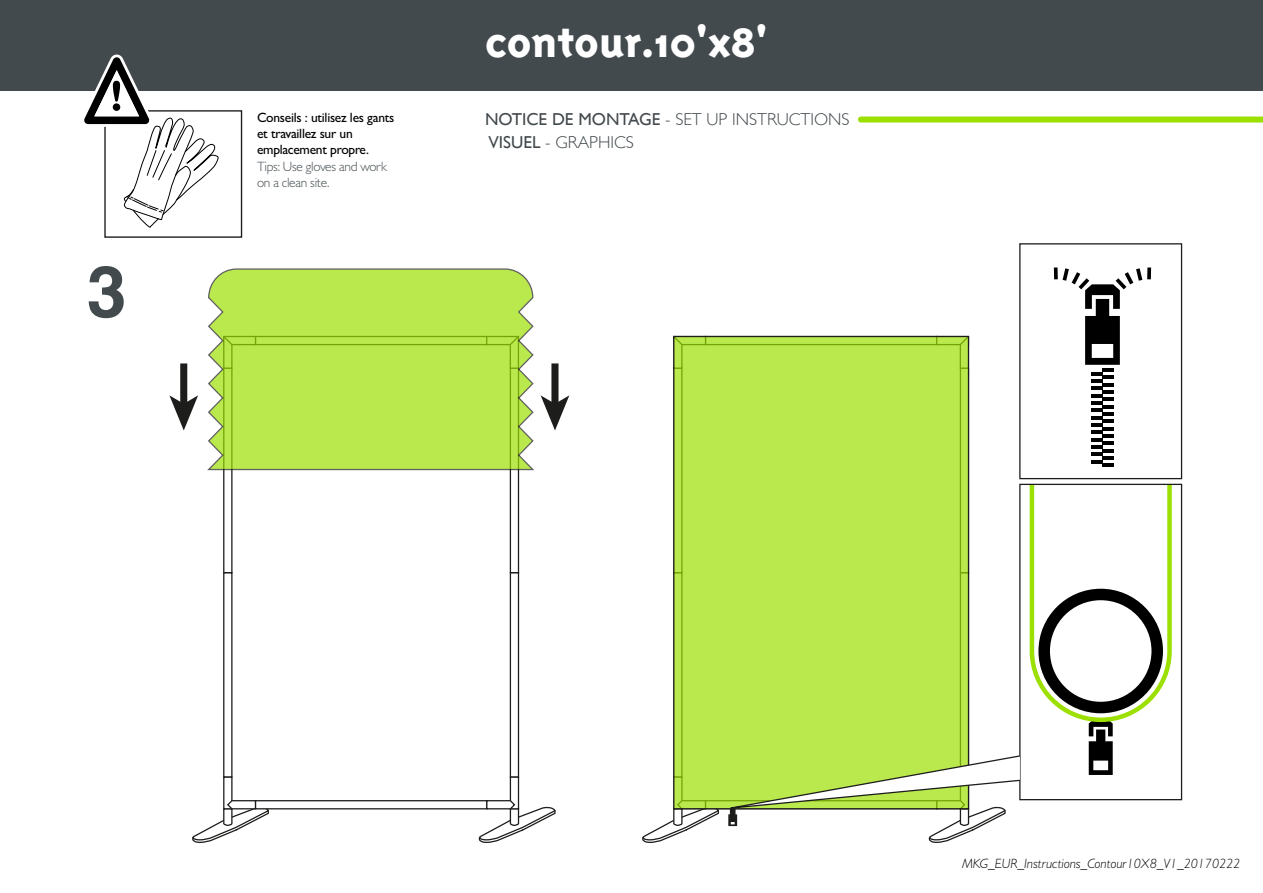
<style>
.page{position:relative;width:1263px;height:893px;background:#fff}
.page>*{position:absolute;margin:0;border:0;box-sizing:border-box;transform-origin:0 0}
.t1{font:700 71.55px "Helvetica";color:#434a4e}
.t2{font:800 47.1px "Triplex Sans";color:#fff}
.t3{font:300 17.25px/23.2px "Gill Sans";color:#434a4e}
.t4{font:500 13.5px/16.2px "Gill Sans MT Pro";letter-spacing:-.02em;color:#000}
.t5{font:italic 300 13.5px "Gill Sans MT Pro";color:#000}
.t6{font:300 13.5px/16.2px "Gill Sans MT Pro";letter-spacing:-.02em;color:#474f54}
.s1{font-weight:400}
</style>
<div class="page">
<div style="left:0;top:0;width:1263px;height:90px;background:#434a4e"></div>
<div style="left:861px;top:117px;width:402px;height:6px;background:#9be000"></div>
<div style="left:223px;top:572px;width:9px;height:206px;background:#fff;border:1px solid #1d1d1b"></div>
<div style="left:223px;top:367px;width:9px;height:206px;background:#fff;border:1px solid #1d1d1b"></div>
<div style="left:255px;top:800px;width:232px;height:9px;background:#fff;border:1px solid #1d1d1b"></div>
<div style="left:223px;top:776px;width:10px;height:33px;background:#fff;border:1px solid #1d1d1b"></div>
<svg style="left:192px;top:799px;width:78px;height:44px"></svg>
<div style="left:510px;top:572px;width:9px;height:206px;background:#fff;border:1px solid #1d1d1b"></div>
<div style="left:510px;top:367px;width:9px;height:206px;background:#fff;border:1px solid #1d1d1b"></div>
<div style="left:510px;top:776px;width:9px;height:33px;background:#fff;border:1px solid #1d1d1b"></div>
<svg style="left:476px;top:799px;width:80px;height:44px"></svg>
<svg style="left:207px;top:268px;width:327px;height:202px;background:#b9e554"></svg>
<div style="left:551px;top:363px;width:7px;height:42px;background:#1d1d1b"></div>
<svg style="left:541px;top:395px;width:28px;height:35px"></svg>
<div style="left:180px;top:363px;width:7px;height:42px;background:#1d1d1b"></div>
<svg style="left:169px;top:395px;width:29px;height:35px"></svg>
<svg style="left:959px;top:335px;width:11px;height:34px"></svg>
<svg style="left:1027px;top:483px;width:147px;height:292px"></svg>
<div style="left:1019px;top:484px;width:163px;height:316px;border:1px solid #1d1d1b"></div>
<div style="left:104px;top:110px;width:138px;height:128px;border:1px solid #1d1d1b"></div>
<svg style="left:81px;top:55px;width:138px;height:175px"></svg>
<div style="left:673px;top:336px;width:296px;height:473px;background:#b9e94d;border:1px solid #1d1d1b"></div>
<svg style="left:642px;top:754px;width:379px;height:89px"></svg>
<hr style="left:1102px;top:368px;width:12px;height:4px;background:#000">
<svg style="left:1091px;top:372px;width:11px;height:3px"></svg>
<hr style="left:1102px;top:375px;width:12px;height:4px;background:#000">
<hr style="left:1091px;top:379px;width:11px;height:4px;background:#000">
<svg style="left:1102px;top:383px;width:12px;height:3px"></svg>
<hr style="left:1091px;top:386px;width:11px;height:4px;background:#000">
<hr style="left:1102px;top:390px;width:12px;height:4px;background:#000">
<svg style="left:1091px;top:394px;width:11px;height:3px"></svg>
<hr style="left:1102px;top:397px;width:12px;height:4px;background:#000">
<hr style="left:1091px;top:401px;width:11px;height:4px;background:#000">
<svg style="left:1102px;top:405px;width:12px;height:3px"></svg>
<hr style="left:1091px;top:408px;width:11px;height:4px;background:#000">
<hr style="left:1102px;top:412px;width:12px;height:4px;background:#000">
<svg style="left:1091px;top:416px;width:11px;height:3px"></svg>
<hr style="left:1102px;top:419px;width:12px;height:4px;background:#000">
<hr style="left:1091px;top:423px;width:11px;height:4px;background:#000">
<svg style="left:1102px;top:427px;width:12px;height:3px"></svg>
<hr style="left:1091px;top:430px;width:11px;height:4px;background:#000">
<hr style="left:1102px;top:434px;width:12px;height:4px;background:#000">
<svg style="left:1091px;top:438px;width:11px;height:3px"></svg>
<hr style="left:1102px;top:441px;width:12px;height:4px;background:#000">
<hr style="left:1091px;top:445px;width:11px;height:4px;background:#000">
<svg style="left:1102px;top:449px;width:12px;height:3px"></svg>
<hr style="left:1091px;top:452px;width:11px;height:4px;background:#000">
<hr style="left:1102px;top:456px;width:12px;height:4px;background:#000">
<svg style="left:1091px;top:460px;width:11px;height:3px"></svg>
<hr style="left:1102px;top:463px;width:12px;height:4px;background:#000">
<svg style="left:1147px;top:267px;width:4px;height:12px"></svg>
<svg style="left:1062px;top:268px;width:80px;height:97px"></svg>
<svg style="left:1054px;top:267px;width:4px;height:12px"></svg>
<div style="left:1019px;top:243px;width:163px;height:236px;border:1px solid #1d1d1b"></div>
<h1 class="t1" style="left:87px;top:234px;width:41px">3</h1>
<p class="t4" style="left:257px;top:109px;width:139px">Conseils : utilisez les gants et travaillez sur un emplacement propre.</p>
<p class="t6" style="left:257px;top:158px;width:131px">Tips: Use gloves and work on a clean site.</p>
<h2 class="t2" style="left:485px;top:16px;width:284px">contour.10'x8'</h2>
<p class="t3" style="left:485px;top:107px;width:366px"><span class="s1">NOTICE DE MONTAGE</span> - SET UP INSTRUCTIONS<br><span class="s1">VISUEL</span> - GRAPHICS</p>
<p class="t5" style="left:962px;top:855px;width:280px">MKG_EUR_Instructions_Contour10X8_V1_20170222</p>
</div>
